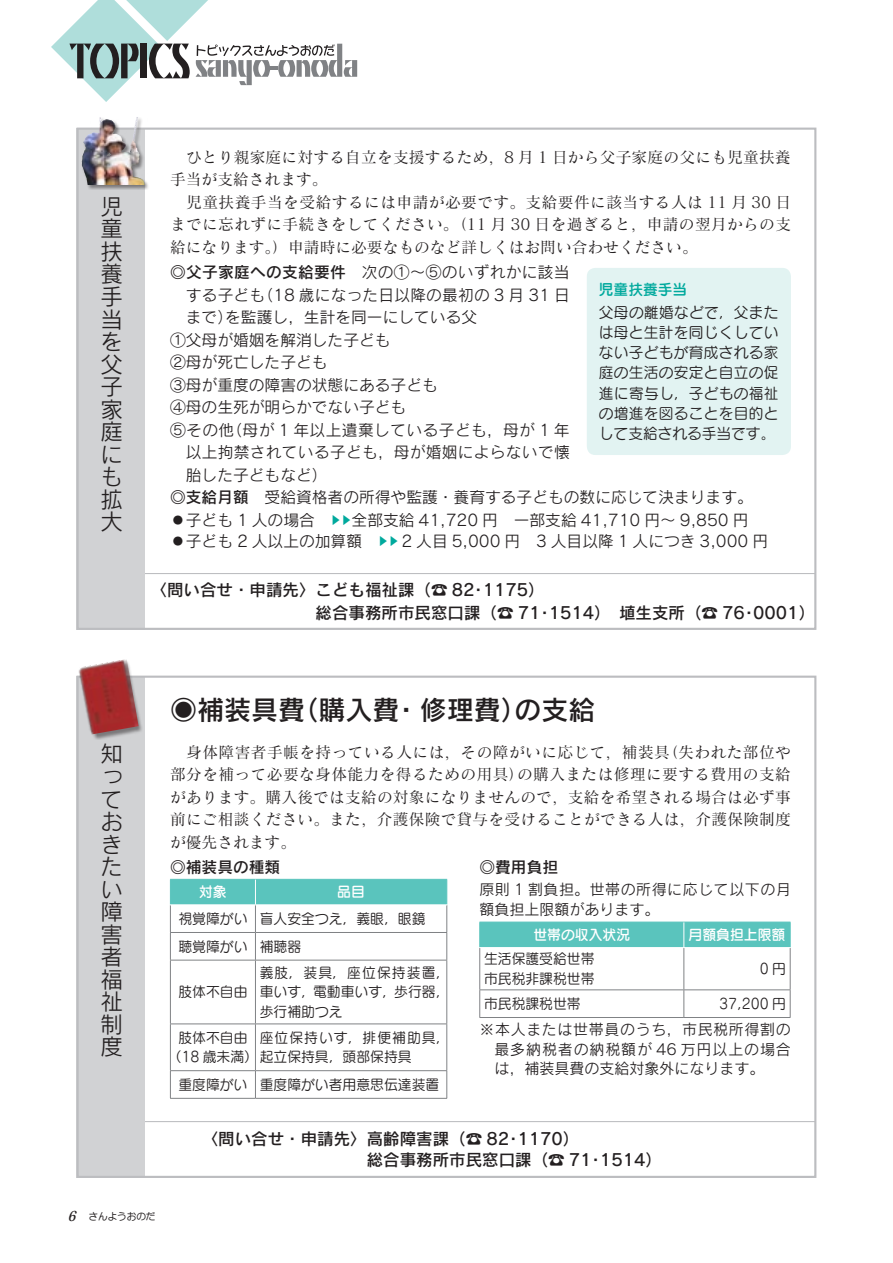
<style>
.page{position:relative;width:893px;height:1263px;background:#fff}
.page>*{position:absolute;margin:0;border:0;box-sizing:border-box;transform-origin:0 0}
.t1{font:27px "Rodin Pro DB";color:#231f20}
.t2{font:22.5px/22.5px "Rodin Pro M";color:#231f20;text-align:justify}
.t3{font:16.5px/21px "Rodin Pro DB";color:#231f20}
.t4{font:15.75px/22.5px "Matisse Pro M";letter-spacing:.01em;color:#231f20}
.t5{font:15.75px "Rodin Pro M";color:#231f20}
.t6{font:15.75px "Rodin Pro M";letter-spacing:.025em;color:#231f20}
.t7{font:15.75px "Rodin Pro DB";color:#231f20}
.t8{font:15px/19.5px "Rodin Pro M";letter-spacing:.035em;color:#231f20}
.t9{font:15px/20.2px "Seurat Pro M";letter-spacing:.02em;color:#231f20;text-align:justify}
.t10{font:15px "Seurat Pro DB";color:#00a99d}
.t11{font:14.25px/19.5px "Seurat Pro M";color:#231f20}
.t12{font:14.25px "Seurat Pro DB";color:#fff}
.t13{font:14.25px "Seurat Pro M";letter-spacing:.075em;color:#231f20}
.t14{font:9.75px "Anito Std M";letter-spacing:-.02em;color:#231f20}
.s1{font-family:"Rodin Pro DB"}
.s2{font-size:10.5px;color:#00a99d}
.s3{font-family:"Matisse Eleganto Pro B";font-style:italic;font-size:13.5px}
</style>
<div class="page">
<svg style="left:51px;top:0;width:306px;height:102px"></svg>
<div style="left:77px;top:573px;width:739px;height:56px;border:1px solid #bcbdc0"></div>
<div style="left:77px;top:128px;width:68px;height:502px;background:#d1d2d4"></div>
<div style="left:77px;top:1121px;width:739px;height:56px;border:1px solid #bcbdc0"></div>
<div style="left:77px;top:676px;width:68px;height:501px;background:#d1d2d4"></div>
<div style="left:81px;top:116px;width:68px;height:74px;background:#231f20;opacity:.5"></div>
<img style="left:83px;top:117px;width:55px;height:36px">
<div style="left:80px;top:660px;width:63px;height:79px;background:#231f20;opacity:.5"></div>
<img style="left:77px;top:659px;width:62px;height:76px">
<hr style="left:170px;top:960px;width:85px;height:1px;background:#808285">
<hr style="left:170px;top:960px;width:1px;height:63px;background:#808285">
<hr style="left:255px;top:960px;width:192px;height:1px;background:#808285">
<hr style="left:255px;top:960px;width:1px;height:63px;background:#808285">
<hr style="left:446px;top:960px;width:1px;height:63px;background:#808285">
<hr style="left:170px;top:1023px;width:85px;height:1px;background:#808285">
<hr style="left:170px;top:1024px;width:1px;height:46px;background:#808285">
<hr style="left:255px;top:1023px;width:192px;height:1px;background:#808285">
<hr style="left:255px;top:1024px;width:1px;height:46px;background:#808285">
<hr style="left:446px;top:1024px;width:1px;height:46px;background:#808285">
<hr style="left:170px;top:1070px;width:85px;height:1px;background:#808285">
<svg style="left:170px;top:1071px;width:1px;height:27px"></svg>
<hr style="left:255px;top:1070px;width:192px;height:1px;background:#808285">
<svg style="left:255px;top:1071px;width:1px;height:27px"></svg>
<svg style="left:446px;top:1071px;width:1px;height:27px"></svg>
<hr style="left:170px;top:1098px;width:85px;height:1px;background:#808285">
<hr style="left:255px;top:1098px;width:192px;height:1px;background:#808285">
<svg style="left:170px;top:879px;width:277px;height:81px"></svg>
<hr style="left:170px;top:904px;width:85px;height:1px;background:#fff">
<hr style="left:255px;top:904px;width:192px;height:1px;background:#fff">
<hr style="left:479px;top:948px;width:1px;height:41px;background:#808285">
<hr style="left:684px;top:948px;width:1px;height:41px;background:#808285">
<hr style="left:790px;top:948px;width:1px;height:41px;background:#808285">
<hr style="left:479px;top:989px;width:205px;height:1px;background:#808285">
<svg style="left:479px;top:990px;width:1px;height:27px"></svg>
<hr style="left:684px;top:989px;width:106px;height:1px;background:#808285">
<svg style="left:684px;top:990px;width:1px;height:27px"></svg>
<svg style="left:790px;top:990px;width:1px;height:27px"></svg>
<hr style="left:479px;top:1017px;width:205px;height:1px;background:#808285">
<hr style="left:684px;top:1017px;width:106px;height:1px;background:#808285">
<div style="left:479px;top:922px;width:312px;height:25px;background:#5ac4bd"></div>
<div style="left:587px;top:268px;width:204px;height:187px;background:#e2f3f2;border-radius:9px"></div>
<h2 class="t2" style="left:100px;top:194px;width:23px">児童扶養手当を父子家庭にも拡大</h2>
<h2 class="t2" style="left:100px;top:742px;width:23px">知っておきたい障害者福祉制度</h2>
<p class="t4" style="left:170px;top:145px;width:622px">　ひとり親家庭に対する自立を支援するため，8 月 1 日から父子家庭の父にも児童扶養手当が支給されます。<br>　児童扶養手当を受給するには申請が必要です。支給要件に該当する人は 11 月 30 日までに忘れずに手続きをしてください。（11 月 30 日を過ぎると，申請の翌月からの支給になります。）申請時に必要なものなど詳しくはお問い合わせください。</p>
<p class="t5" style="left:170px;top:262px;width:401px"><span class="s1">◎父子家庭への支給要件　</span>次の①〜⑤のいずれかに該当</p>
<p class="t5" style="left:186px;top:285px;width:385px">する子ども（18 歳になった日以降の最初の 3 月 31 日</p>
<p class="t5" style="left:186px;top:307px;width:293px">まで）を監護し，生計を同一にしている父</p>
<p class="t5" style="left:170px;top:330px;width:238px">①父母が婚姻を解消した子ども　</p>
<p class="t5" style="left:170px;top:352px;width:159px">②母が死亡した子ども</p>
<p class="t5" style="left:170px;top:375px;width:285px">③母が重度の障害の状態にある子ども　</p>
<p class="t5" style="left:170px;top:397px;width:253px">④母の生死が明らかでない子ども　</p>
<p class="t6" style="left:170px;top:420px;width:401px">⑤その他（母が 1 年以上遺棄している子ども，母が 1 年</p>
<p class="t5" style="left:186px;top:442px;width:385px">以上拘禁されている子ども，母が婚姻によらないで懐</p>
<p class="t5" style="left:186px;top:465px;width:143px">胎した子どもなど）</p>
<p class="t5" style="left:170px;top:487px;width:584px"><span class="s1">◎支給月額　</span>受給資格者の所得や監護・養育する子どもの数に応じて決まります。</p>
<p class="t5" style="left:170px;top:509px;width:580px">◦子ども 1 人の場合　<span class="s2">▶▶</span>全部支給 41,720 円　一部支給 41,710 円〜 9,850 円</p>
<p class="t5" style="left:170px;top:530px;width:600px">◦子ども 2 人以上の加算額　<span class="s2">▶▶</span> 2 人目 5,000 円　3 人目以降 1 人につき 3,000 円</p>
<p class="t10" style="left:599px;top:279px;width:90px">児童扶養手当</p>
<p class="t9" style="left:599px;top:301px;width:181px">父母の離婚などで，父または母と生計を同じくしていない子どもが育成される家庭の生活の安定と自立の促進に寄与し，子どもの福祉の増進を図ることを目的として支給される手当です。</p>
<p class="t3" style="left:316px;top:578px;width:501px;line-height:22.5px;text-indent:-165px">〈問い合せ・申請先〉こども福祉課（☎ 82・1175）<br>総合事務所市民窓口課（☎ 71・1514）　埴生支所（☎ 76・0001）</p>
<h1 class="t1" style="left:170px;top:692px;width:427px">◉補装具費（購入費・修理費）の支給</h1>
<p class="t4" style="left:170px;top:740px;width:622px;text-align:justify;text-indent:16px">身体障害者手帳を持っている人には，その障がいに応じて，補装具（失われた部位や部分を補って必要な身体能力を得るための用具）の購入または修理に要する費用の支給があります。購入後では支給の対象になりませんので，支給を希望される場合は必ず事前にご相談ください。また，介護保険で貸与を受けることができる人は，介護保険制度が優先されます。</p>
<p class="t7" style="left:170px;top:856px;width:112px">◎補装具の種類</p>
<p class="t12" style="left:199px;top:882px;width:29px">対象</p>
<p class="t12" style="left:337px;top:882px;width:29px">品目</p>
<p class="t11" style="left:178px;top:904px;width:249px;line-height:27.6px">視覚障がい 盲人安全つえ，義眼，眼鏡聴覚障がい 補聴器</p>
<p class="t11" style="left:178px;top:982px;width:71px">肢体不自由</p>
<p class="t7" style="left:479px;top:856px;width:80px">◎費用負担</p>
<p class="t8" style="left:479px;top:878px;width:313px;line-height:20.2px">原則 1 割負担。世帯の所得に応じて以下の月額負担上限額があります。</p>
<p class="t12" style="left:533px;top:925px;width:98px">世帯の収入状況</p>
<p class="t12" style="left:689px;top:925px;width:98px">月額負担上限額</p>
<p class="t11" style="left:484px;top:949px;width:112px">生活保護受給世帯市民税非課税世帯</p>
<p class="t11" style="left:760px;top:958px;width:28px">0 円</p>
<p class="t11" style="left:484px;top:993px;width:98px">市民税課税世帯</p>
<p class="t11" style="left:719px;top:993px;width:68px">37,200 円</p>
<p class="t8" style="left:494px;top:1019px;width:298px;text-align:justify;text-indent:-15px">※本人または世帯員のうち，市民税所得割の最多納税者の納税額が 46 万円以上の場合は，補装具費の支給対象外になります。</p>
<p class="t11" style="left:260px;top:962px;width:191px;text-align:justify">義肢，装具，座位保持装置，車いす，電動車いす，歩行器，歩行補助つえ</p>
<p class="t11" style="left:168px;top:1027px;width:245px;text-indent:11px">肢体不自由<br>（18 歳未満）起立保持具，頭部保持具</p>
<p class="t13" style="left:260px;top:1028px;width:191px">座位保持いす，排便補助具，</p>
<p class="t11" style="left:178px;top:1074px;width:263px">重度障がい 重度障がい者用意思伝達装置</p>
<p class="t3" style="left:367px;top:1127px;width:297px;text-indent:-165px">〈問い合せ・申請先〉高齢障害課（☎ 82・1170）<br>総合事務所市民窓口課（☎ 71・1514）</p>
<p class="t14" style="left:67px;top:1210px;width:90px"><span class="s3">6</span> さんようおのだ</p>
</div>
